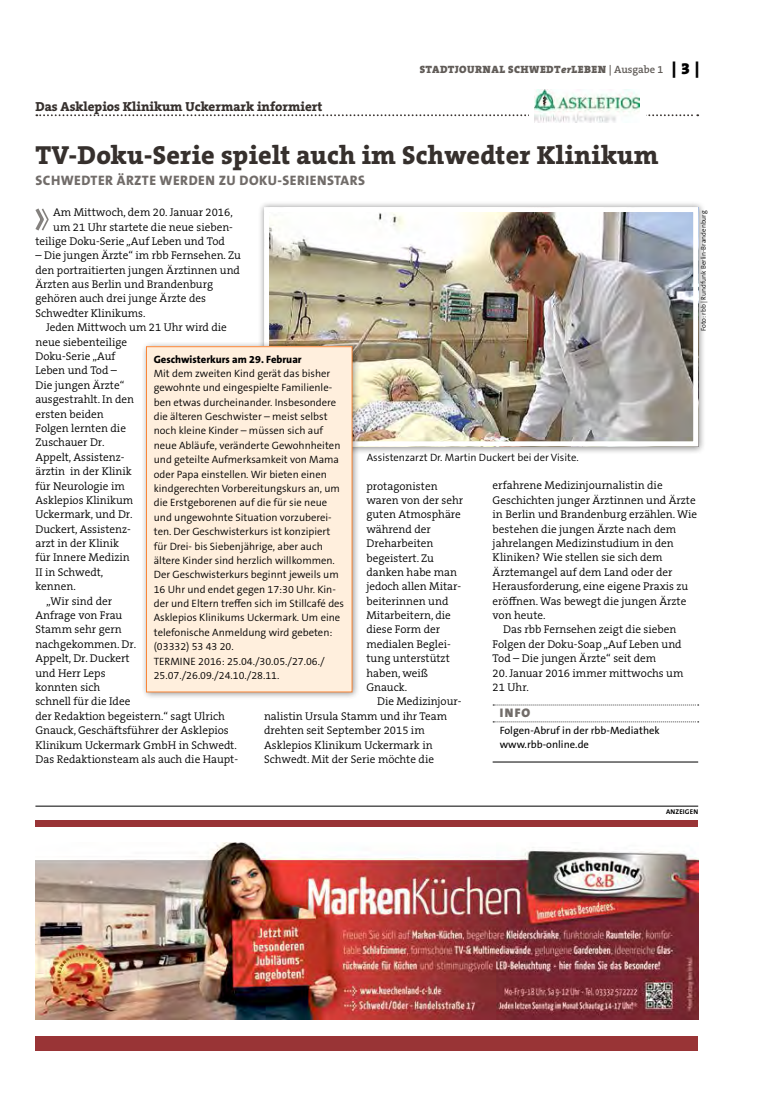
<style>
.page{position:relative;width:762px;height:1117px;background:#fff}
.page>*{position:absolute;margin:0;border:0;box-sizing:border-box;transform-origin:0 0}
.t1{font:800 26.25px "The Serif B W8";letter-spacing:.01em;color:#36302d}
.t2{font:800 13.75px "The Sans B W8";letter-spacing:.035em;color:#716c69}
.t3{font:800 13.12px "The Serif B W8";color:#36302d}
.t4{font:900 12.5px "The Sans B W9";color:#716c69}
.t5{font:300 11.25px/14.4px "The Serif B W4";color:#000}
.t6{font:300 10.62px/14.4px "The Sans B W4";color:#000}
.t7{font:10.62px/14.4px "The Sans B W5 Plain";color:#000}
.t8{font:900 10.62px "The Serif B W9";letter-spacing:.045em;color:#615c58}
.t9{font:800 10.62px "The Sans B W8";color:#000}
.t10{font:300 6.88px "The Sans B W4";color:#000}
.t11{font:700 6.88px "The Sans B W7";letter-spacing:.025em;color:#000}
.s1{font-style:italic}
.s2{font-family:"The Serif B W6";font-weight:600}
.s3{font-size:16.25px;color:#000}
</style>
<div class="page">
<svg style="left:36px;top:114px;width:662px;height:2px"></svg>
<div style="left:529px;top:90px;width:116px;height:33px;background:#fff"></div>
<img style="left:534px;top:90px;width:106px;height:33px">
<svg style="left:493px;top:704px;width:206px;height:1px"></svg>
<svg style="left:493px;top:721px;width:206px;height:1px"></svg>
<hr style="left:493px;top:761px;width:205px;height:1px;background:#000">
<div style="left:258px;top:201px;width:448px;height:253px;background:#000;opacity:.45"></div>
<img style="left:270px;top:213px;width:422px;height:227px">
<div style="left:264px;top:207px;width:434px;height:239px;border:5px solid #fff"></div>
<div style="left:141px;top:341px;width:219px;height:358px;background:#000;opacity:.45"></div>
<div style="left:146px;top:346px;width:206px;height:345px;background:#ffefdd"></div>
<div style="left:146px;top:346px;width:206px;height:346px;border:1px solid #f88639"></div>
<svg style="left:35px;top:208px;width:14px;height:23px"></svg>
<hr style="left:35px;top:805px;width:663px;height:1px;background:#000">
<img style="left:35px;top:842px;width:663px;height:177px">
<div style="left:35px;top:1035px;width:663px;height:15px;background:#993436"></div>
<div style="left:35px;top:820px;width:663px;height:7px;background:#993436"></div>
<p class="t8" style="left:420px;top:63px;width:281px">STADTJOURNAL SCHWEDT<span class="s1">er</span>LEBEN <span class="s2">| Ausgabe 1</span> <span class="s3">| 3 |</span></p>
<p class="t3" style="left:35px;top:97px;width:288px">Das Asklepios Klinikum Uckermark informiert</p>
<h1 class="t1" style="left:35px;top:137px;width:625px">TV-Doku-Serie spielt auch im Schwedter Klinikum</h1>
<p class="t2" style="left:36px;top:172px;width:331px">SCHWEDTER ÄRZTE WERDEN ZU DOKU-SERIENSTARS</p>
<p class="t5" style="left:53px;top:205px;width:181px">Am Mittwoch, dem 20. Januar 2016,</p>
<p class="t5" style="left:53px;top:219px;width:181px">um 21 Uhr startete die neue sieben-</p>
<p class="t5" style="left:35px;top:234px;width:191px">teilige Doku-Serie „Auf Leben und Tod</p>
<p class="t5" style="left:35px;top:248px;width:207px">– Die jungen Ärzte“ im rbb Fernsehen. Zu den portraitierten jungen Ärztinnen und Ärzten aus Berlin und Brandenburg gehören auch drei junge Ärzte des Schwedter Klinikums.</p>
<p class="t5" style="left:46px;top:320px;width:182px">Jeden Mittwoch um 21 Uhr wird die</p>
<p class="t5" style="left:35px;top:334px;width:93px">neue siebenteilige</p>
<p class="t5" style="left:35px;top:349px;width:82px">Doku-Serie „Auf</p>
<p class="t5" style="left:35px;top:363px;width:83px">Leben und Tod –</p>
<p class="t5" style="left:35px;top:378px;width:91px">Die jungen Ärzte“</p>
<p class="t5" style="left:35px;top:392px;width:100px">ausgestrahlt. In den</p>
<p class="t5" style="left:35px;top:406px;width:70px">ersten beiden</p>
<p class="t5" style="left:35px;top:421px;width:92px">Folgen lernten die</p>
<p class="t5" style="left:35px;top:435px;width:71px">Zuschauer Dr.</p>
<p class="t5" style="left:35px;top:449px;width:91px">Appelt, Assistenz-</p>
<p class="t5" style="left:35px;top:464px;width:98px">ärztin in der Klinik</p>
<p class="t5" style="left:35px;top:478px;width:91px">für Neurologie im</p>
<p class="t5" style="left:35px;top:493px;width:99px">Asklepios Klinikum</p>
<p class="t5" style="left:35px;top:507px;width:99px">Uckermark, und Dr.</p>
<p class="t5" style="left:35px;top:521px;width:97px">Duckert, Assistenz-</p>
<p class="t5" style="left:35px;top:536px;width:85px">arzt in der Klinik</p>
<p class="t5" style="left:35px;top:550px;width:96px">für Innere Medizin</p>
<p class="t5" style="left:35px;top:564px;width:69px">II in Schwedt,</p>
<p class="t5" style="left:35px;top:579px;width:42px">kennen.</p>
<p class="t5" style="left:46px;top:593px;width:68px">„Wir sind der</p>
<p class="t5" style="left:35px;top:608px;width:88px">Anfrage von Frau</p>
<p class="t5" style="left:35px;top:622px;width:88px">Stamm sehr gern</p>
<p class="t5" style="left:35px;top:636px;width:102px">nachgekommen. Dr.</p>
<p class="t5" style="left:35px;top:651px;width:96px">Appelt, Dr. Duckert</p>
<p class="t5" style="left:35px;top:665px;width:72px">und Herr Leps</p>
<p class="t5" style="left:35px;top:680px;width:67px">konnten sich</p>
<p class="t5" style="left:35px;top:694px;width:96px">schnell für die Idee</p>
<p class="t5" style="left:35px;top:708px;width:191px">der Redaktion begeistern.“ sagt Ulrich</p>
<p class="t5" style="left:35px;top:723px;width:195px">Gnauck, Geschäftsführer der Asklepios</p>
<p class="t5" style="left:35px;top:737px;width:203px">Klinikum Uckermark GmbH in Schwedt.</p>
<p class="t5" style="left:35px;top:751px;width:204px">Das Redaktionsteam als auch die Haupt-</p>
<p class="t10" style="left:699px;top:331px;width:122px;rotate:-90deg">Foto: rbb | Rundfunk Berlin-Brandenburg</p>
<p class="t9" style="left:154px;top:352px;width:149px">Geschwisterkurs am 29. Februar</p>
<p class="t6" style="left:154px;top:366px;width:192px">Mit dem zweiten Kind gerät das bisher gewohnte und eingespielte Familienle&shy;ben etwas durcheinander. Insbesondere die älteren Geschwister – meist selbst noch kleine Kinder – müssen sich auf neue Abläufe, veränderte Gewohnheiten und geteilte Aufmerksamkeit von Mama oder Papa einstellen. Wir bieten einen kindgerechten Vorbereitungskurs an, um die Erstgeborenen auf die für sie neue und ungewohnte Situation vorzuberei&shy;ten. Der Geschwisterkurs ist konzipiert für Drei- bis Siebenjährige, aber auch ältere Kinder sind herzlich willkommen.<br>Der Geschwisterkurs beginnt jeweils um 16 Uhr und endet gegen 17:30 Uhr. Kin&shy;der und Eltern treffen sich im Stillcafé des Asklepios Klinikums Uckermark. Um eine telefonische Anmeldung wird gebeten: (03332) 53 43 20.<br>TERMINE 2016: 25.04./30.05./27.06./ 25.07./26.09./24.10./28.11.</p>
<p class="t6" style="left:367px;top:450px;width:213px">Assistenzarzt Dr. Martin Duckert bei der Visite.</p>
<p class="t5" style="left:493px;top:478px;width:172px">erfahrene Medizinjournalistin die</p>
<p class="t5" style="left:493px;top:493px;width:205px">Geschichten junger Ärztinnen und Ärzte</p>
<p class="t5" style="left:493px;top:507px;width:206px">in Berlin und Brandenburg erzählen. Wie</p>
<p class="t5" style="left:493px;top:521px;width:185px">bestehen die jungen Ärzte nach dem</p>
<p class="t5" style="left:493px;top:536px;width:183px">jahrelangen Medizinstudium in den</p>
<p class="t5" style="left:493px;top:550px;width:172px">Kliniken? Wie stellen sie sich dem</p>
<p class="t5" style="left:493px;top:564px;width:181px">Ärztemangel auf dem Land oder der</p>
<p class="t5" style="left:493px;top:579px;width:197px">Herausforderung, eine eigene Praxis zu</p>
<p class="t5" style="left:493px;top:593px;width:195px">eröffnen. Was bewegt die jungen Ärzte</p>
<p class="t5" style="left:493px;top:608px;width:55px">von heute.</p>
<p class="t5" style="left:503px;top:622px;width:175px">Das rbb Fernsehen zeigt die sieben</p>
<p class="t5" style="left:493px;top:636px;width:191px">Folgen der Doku-Soap „Auf Leben und</p>
<p class="t5" style="left:493px;top:651px;width:165px">Tod – Die jungen Ärzte“ seit dem</p>
<p class="t5" style="left:493px;top:665px;width:192px">20. Januar 2016 immer mittwochs um<br>21 Uhr.</p>
<p class="t4" style="left:500px;top:704px;width:32px">INFO</p>
<p class="t7" style="left:500px;top:723px;width:161px">Folgen-Abruf in der rbb-Mediathek www.rbb-online.de</p>
<p class="t5" style="left:366px;top:478px;width:98px">protagonisten waren von der sehr guten Atmosphäre während der<br>Dreharbeiten begeistert. Zu danken habe man jedoch allen Mitar&shy;beiterinnen und<br>Mitarbeitern, die diese Form der medialen Beglei&shy;tung unterstützt haben, weiß<br>Gnauck.</p>
<p class="t5" style="left:264px;top:694px;width:199px;text-indent:113px">Die Medizinjour&shy;nalistin Ursula Stamm und ihr Team drehten seit September 2015 im<br>Asklepios Klinikum Uckermark in<br>Schwedt. Mit der Serie möchte die</p>
<p class="t11" style="left:666px;top:806px;width:34px">ANZEIGEN</p>
</div>
